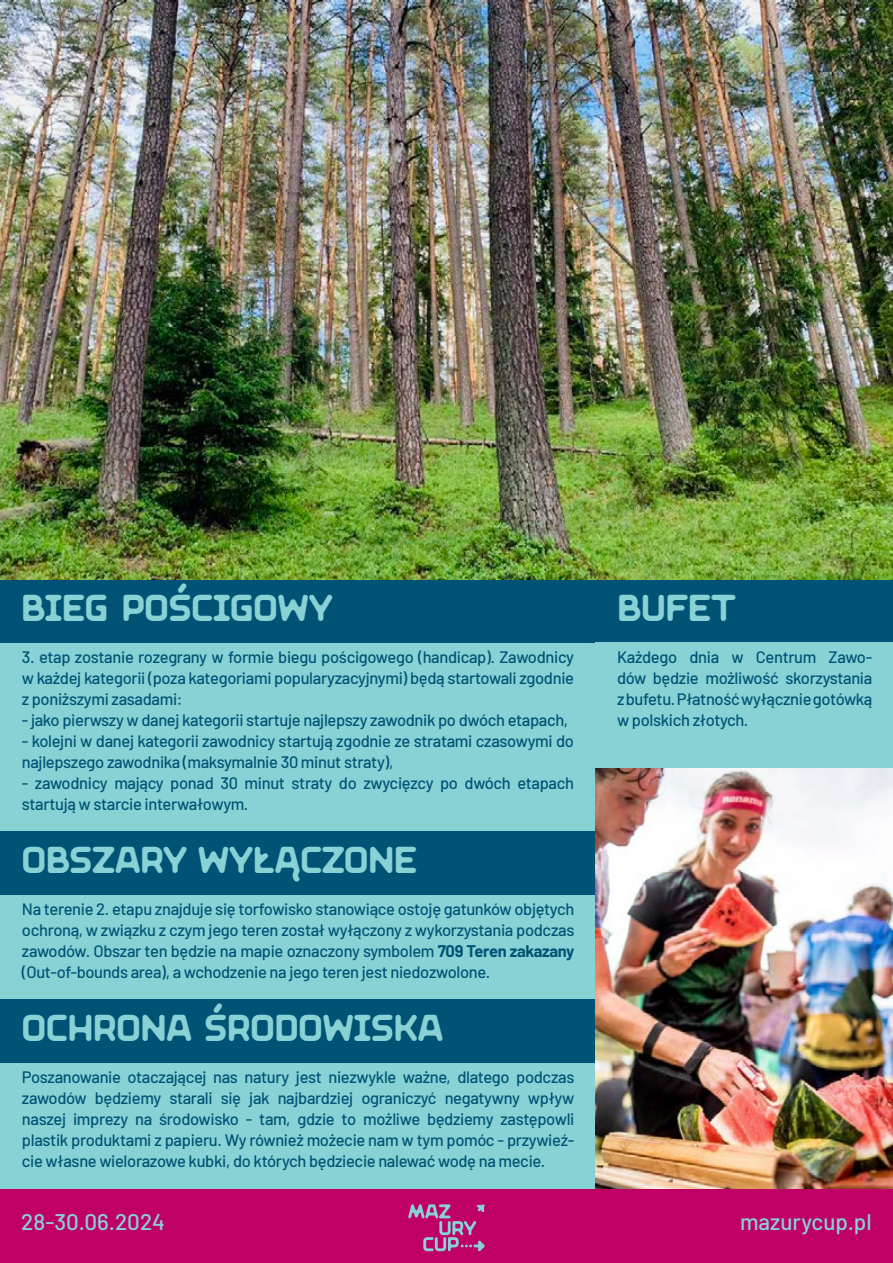
<style>
.page{position:relative;width:893px;height:1263px;background:#fff}
.page>*{position:absolute;margin:0;border:0;box-sizing:border-box;transform-origin:0 0}
.t1{font:37.5px "Maria TRIAL Unconnected";color:#88d2d6}
.t2{font:500 22.5px "Barlow";color:#88d2d6}
.t3{font:500 16.5px/21px "Barlow";letter-spacing:-.02em;color:#005375;text-align:justify}
.s1{font-weight:700}
</style>
<div class="page">
<div style="left:0;top:1188px;width:893px;height:75px;background:#bf0166"></div>
<svg style="left:408px;top:1204px;width:77px;height:47px"></svg>
<div style="left:1px;top:642px;width:595px;height:189px;background:#88d2d6"></div>
<div style="left:0;top:579px;width:596px;height:63px;background:#005375"></div>
<div style="left:0;top:894px;width:596px;height:105px;background:#88d2d6"></div>
<div style="left:1px;top:831px;width:595px;height:63px;background:#005375"></div>
<div style="left:596px;top:579px;width:297px;height:63px;background:#005375"></div>
<div style="left:596px;top:642px;width:297px;height:126px;background:#88d2d6"></div>
<div style="left:0;top:1062px;width:596px;height:126px;background:#88d2d6"></div>
<div style="left:0;top:999px;width:596px;height:63px;background:#005375"></div>
<img style="left:0;top:0;width:893px;height:579px">
<img style="left:595px;top:768px;width:298px;height:420px">
<p class="t1" style="left:21px;top:586px;width:313px">BIEG POŚCIGOWY</p>
<p class="t3" style="left:22px;top:645px;width:554px">3. etap zostanie rozegrany w formie biegu pościgowego (handicap). Zawodnicy w każdej kategorii (poza kategoriami popularyzacyjnymi) będą startowali zgodnie z poniższymi zasadami:</p>
<p class="t3" style="left:22px;top:708px;width:548px">- jako pierwszy w danej kategorii startuje najlepszy zawodnik po dwóch etapach,</p>
<p class="t3" style="left:22px;top:729px;width:554px">- kolejni w danej kategorii zawodnicy startują zgodnie ze stratami czasowymi do najlepszego zawodnika (maksymalnie 30 minut straty),</p>
<p class="t3" style="left:22px;top:771px;width:554px">- zawodnicy mający ponad 30 minut straty do zwycięzcy po dwóch etapach startują w starcie interwałowym.</p>
<p class="t1" style="left:22px;top:838px;width:397px">OBSZARY WYŁĄCZONE</p>
<p class="t3" style="left:22px;top:897px;width:554px">Na terenie 2. etapu znajduje się torfowisko stanowiące ostoję gatunków objętych ochroną, w związku z czym jego teren został wyłączony z wykorzystania podczas zawodów. Obszar ten będzie na mapie oznaczony symbolem <span class="s1">709 Teren zakazany </span>(Out-of-bounds area), a wchodzenie na jego teren jest niedozwolone.</p>
<p class="t1" style="left:22px;top:1006px;width:423px">OCHRONA ŚRODOWISKA</p>
<p class="t3" style="left:22px;top:1065px;width:554px">Poszanowanie otaczającej nas natury jest niezwykle ważne, dlatego podczas zawodów będziemy starali się jak najbardziej ograniczyć negatywny wpływ naszej imprezy na środowisko - tam, gdzie to możliwe będziemy zastępowli plastik produktami z papieru. Wy również możecie nam w tym pomóc - przywieź&shy;cie własne wielorazowe kubki, do których będziecie nalewać wodę na mecie.</p>
<p class="t1" style="left:618px;top:586px;width:120px">BUFET</p>
<p class="t3" style="left:617px;top:645px;width:257px">Każdego dnia w Centrum Zawo&shy;dów będzie możliwość skorzystania z bufetu. Płatność wyłącznie gotówką w polskich złotych.</p>
<p class="t2" style="left:21px;top:1205px;width:145px">28-30.06.2024</p>
<p class="t2" style="left:740px;top:1205px;width:133px">mazurycup.pl</p>
</div>
